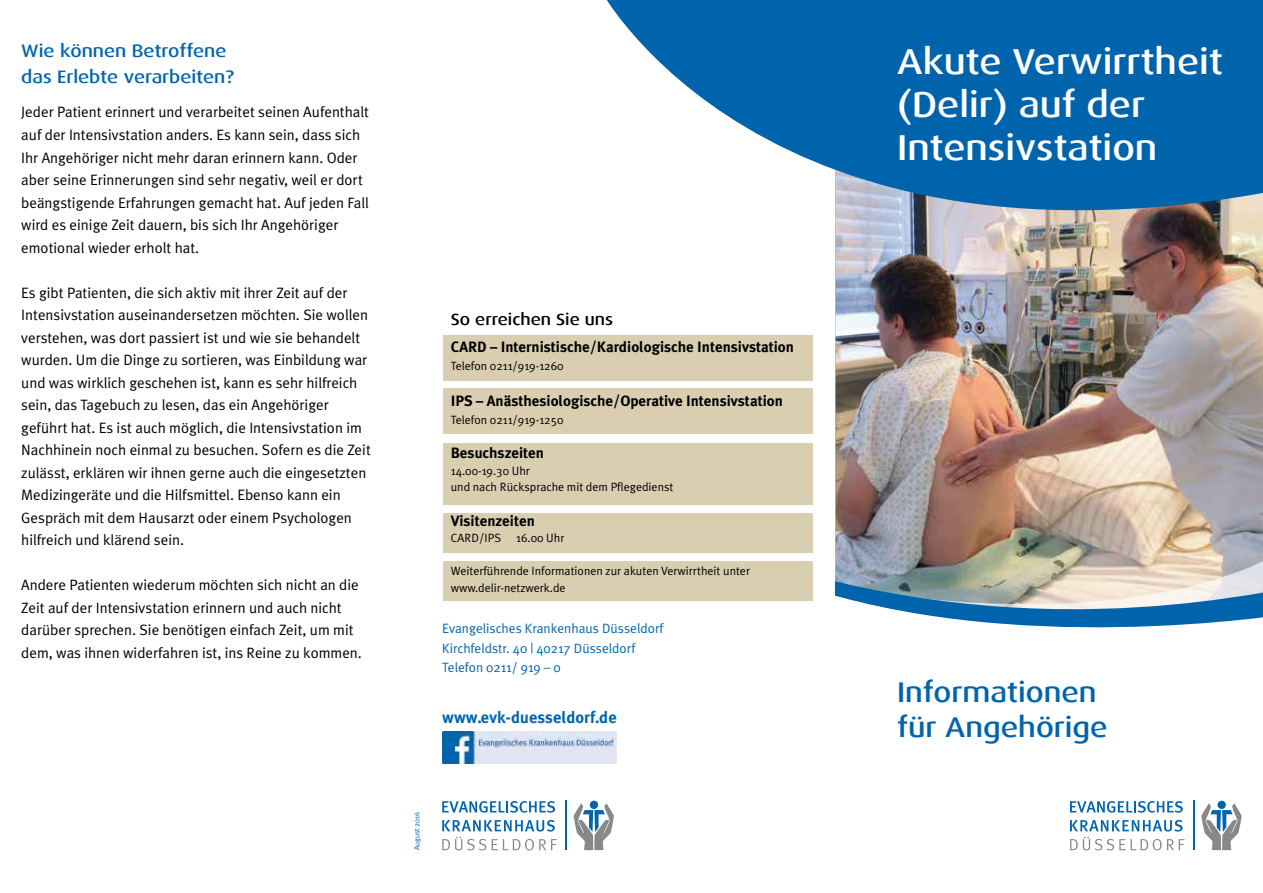
<style>
.page{position:relative;width:1263px;height:893px;background:#fff}
.page>*{position:absolute;margin:0;border:0;box-sizing:border-box;transform-origin:0 0}
.t1{font:500 36px/43.2px "Dax Wide";color:#fff}
.t2{font:500 28.5px/34.2px "Dax Wide";color:#0064ad}
.t3{font:500 18px/25.5px "Dax Wide";color:#0064ad}
.t4{font:700 16.5px "Meta Plus";color:#0064ad}
.t5{font:500 16.5px "Dax Wide";color:#000}
.t6{font:15px/22.5px "Meta Plus Normal";color:#000}
.t7{font:700 15px "Meta Plus";color:#000}
.t8{font:13.5px/19.5px "Meta Plus Normal";color:#0065ae}
.t9{font:12px/16.5px "Meta Plus Normal";color:#000}
.t10{font:7.5px "Meta Plus Normal";color:#0065ae}
</style>
<div class="page">
<div style="left:443px;top:513px;width:369px;height:40px;background:#daceb1"></div>
<div style="left:443px;top:561px;width:369px;height:40px;background:#daceb1"></div>
<div style="left:443px;top:443px;width:369px;height:61px;background:#daceb1"></div>
<div style="left:443px;top:335px;width:369px;height:45px;background:#daceb1"></div>
<div style="left:443px;top:388px;width:369px;height:46px;background:#daceb1"></div>
<img style="left:836px;top:294px;width:427px;height:179px">
<svg style="left:607px;top:0;width:656px;height:294px;fill:#0064ad"></svg>
<hr style="left:565px;top:801px;width:2px;height:49px;background:#0065ae">
<svg style="left:442px;top:820px;width:115px;height:30px"></svg>
<svg style="left:442px;top:801px;width:113px;height:12px"></svg>
<div style="left:590px;top:801px;width:8px;height:8px;background:#0065ae;border-radius:50%"></div>
<svg style="left:573px;top:803px;width:41px;height:47px"></svg>
<img style="left:442px;top:732px;width:175px;height:32px">
<hr style="left:1193px;top:801px;width:1px;height:49px;background:#0065ae">
<svg style="left:1070px;top:820px;width:114px;height:30px"></svg>
<svg style="left:1070px;top:801px;width:113px;height:12px"></svg>
<svg style="left:1217px;top:801px;width:9px;height:8px"></svg>
<svg style="left:1201px;top:803px;width:41px;height:47px"></svg>
<img style="left:836px;top:473px;width:427px;height:155px">
<p class="t3" style="left:21px;top:39px;width:214px">Wie können Betroffene das Erlebte verarbeiten?</p>
<p class="t6" style="left:21px;top:101px;width:349px">Jeder Patient erinnert und verarbeitet seinen Aufenthalt auf der Intensivstation anders. Es kann sein, dass sich Ihr Angehöriger nicht mehr daran erinnern kann. Oder aber seine Erinnerungen sind sehr negativ, weil er dort beängstigende Erfahrungen gemacht hat. Auf jeden Fall wird es einige Zeit dauern, bis sich Ihr Angehöriger emotional wieder erholt hat.</p>
<p class="t6" style="left:21px;top:281px;width:351px">Es gibt Patienten, die sich aktiv mit ihrer Zeit auf der Intensivstation auseinandersetzen möchten. Sie wollen verstehen, was dort passiert ist und wie sie behandelt wurden. Um die Dinge zu sortieren, was Einbildung war und was wirklich geschehen ist, kann es sehr hilfreich sein, das Tagebuch zu lesen, das ein Angehöriger geführt hat. Es ist auch möglich, die Intensivstation im Nachhinein noch einmal zu besuchen. Sofern es die Zeit zulässt, erklären wir ihnen gerne auch die eingesetzten Medizingeräte und die Hilfsmittel. Ebenso kann ein Gespräch mit dem Hausarzt oder einem Psychologen hilfreich und klärend sein.</p>
<p class="t6" style="left:21px;top:573px;width:342px">Andere Patienten wiederum möchten sich nicht an die Zeit auf der Intensivstation erinnern und auch nicht darüber sprechen. Sie benötigen einfach Zeit, um mit dem, was ihnen widerfahren ist, ins Reine zu kommen.</p>
<p class="t5" style="left:451px;top:310px;width:164px">So erreichen Sie uns</p>
<p class="t7" style="left:451px;top:338px;width:345px">CARD – Internistische/Kardiologische Intensivstation</p>
<p class="t9" style="left:451px;top:357px;width:114px">Telefon 0211/919-1260</p>
<p class="t7" style="left:451px;top:392px;width:334px">IPS – Anästhesiologische/Operative Intensivstation</p>
<p class="t9" style="left:451px;top:411px;width:114px">Telefon 0211/919-1250</p>
<p class="t7" style="left:451px;top:444px;width:95px">Besuchszeiten</p>
<p class="t9" style="left:451px;top:462px;width:224px">14.00-19.30 Uhr<br>und nach Rücksprache mit dem Pflegedienst</p>
<p class="t7" style="left:451px;top:512px;width:86px">Visitenzeiten</p>
<p class="t9" style="left:451px;top:530px;width:52px">CARD/IPS</p>
<p class="t9" style="left:516px;top:530px;width:50px">16.00 Uhr</p>
<p class="t9" style="left:451px;top:563px;width:301px">Weiterführende Informationen zur akuten Verwirrtheit unter www.delir-netzwerk.de</p>
<p class="t8" style="left:442px;top:619px;width:223px">Evangelisches Krankenhaus Düsseldorf<br>Kirchfeldstr. 40 | 40217 Düsseldorf<br>Telefon 0211/ 919 – 0</p>
<p class="t4" style="left:442px;top:708px;width:176px">www.evk-duesseldorf.de</p>
<p class="t10" style="left:413px;top:850px;width:40px;rotate:-90deg">August 2016</p>
<h1 class="t1" style="left:897px;top:40px;width:327px">Akute Verwirrtheit (Delir) auf der<br>Intensivstation</h1>
<h2 class="t2" style="left:897px;top:675px;width:212px">Informationen für Angehörige</h2>
</div>
